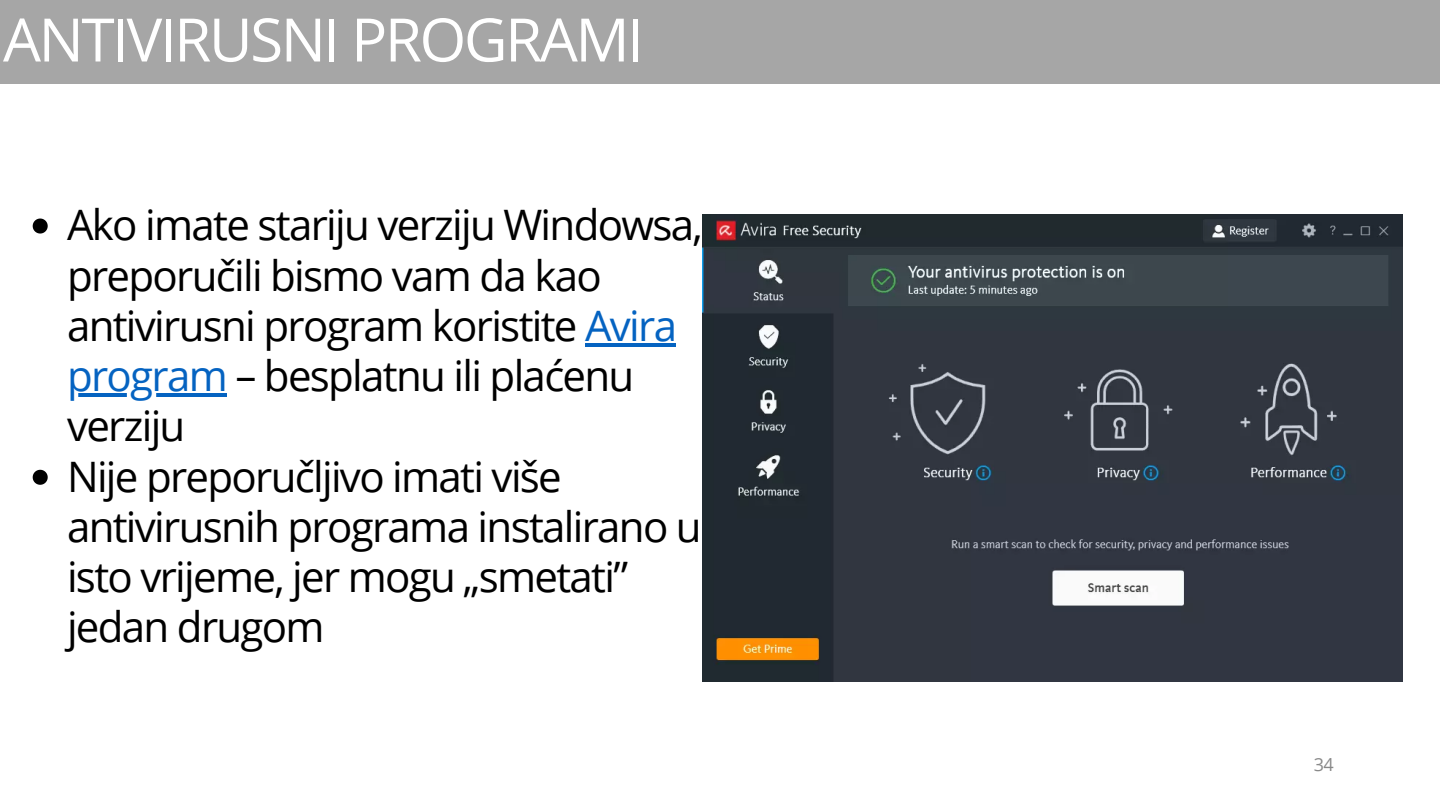
<style>
.page{position:relative;width:1440px;height:810px;background:#fff}
.page>*{position:absolute;margin:0;border:0;box-sizing:border-box;transform-origin:0 0}
.t1{font:60px "Open Sans";letter-spacing:-.04em;color:#fff}
.t2{font:42px/50.2px "Open Sans";letter-spacing:-.04em;color:#000}
.t3{font:18px "Open Sans";color:#898989}
.s1{color:#0563c1}
</style>
<div class="page">
<svg style="left:33px;top:219px;width:15px;height:15px"></svg>
<hr style="left:585px;top:343px;width:90px;height:4px;background:#0563c1">
<svg style="left:78px;top:393px;width:148px;height:4px"></svg>
<svg style="left:33px;top:470px;width:15px;height:15px"></svg>
<img style="left:702px;top:215px;width:700px;height:466px">
<div style="left:0;top:0;width:1440px;height:83px;background:#a6a6a6"></div>
<p class="t1" style="left:3px;top:-3px;width:642px">ANTIVIRUSNI PROGRAMI</p>
<p class="t2" style="left:67px;top:199px;width:637px">Ako imate stariju verziju Windowsa, preporučili bismo vam da kao antivirusni program koristite <span class="s1">Avira program</span> – besplatnu ili plaćenu verziju</p>
<p class="t2" style="left:67px;top:450px;width:636px">Nije preporučljivo imati više antivirusnih programa instalirano u isto vrijeme, jer mogu „smetati” jedan drugom</p>
<p class="t3" style="left:1314px;top:752px;width:21px">34</p>
</div>
